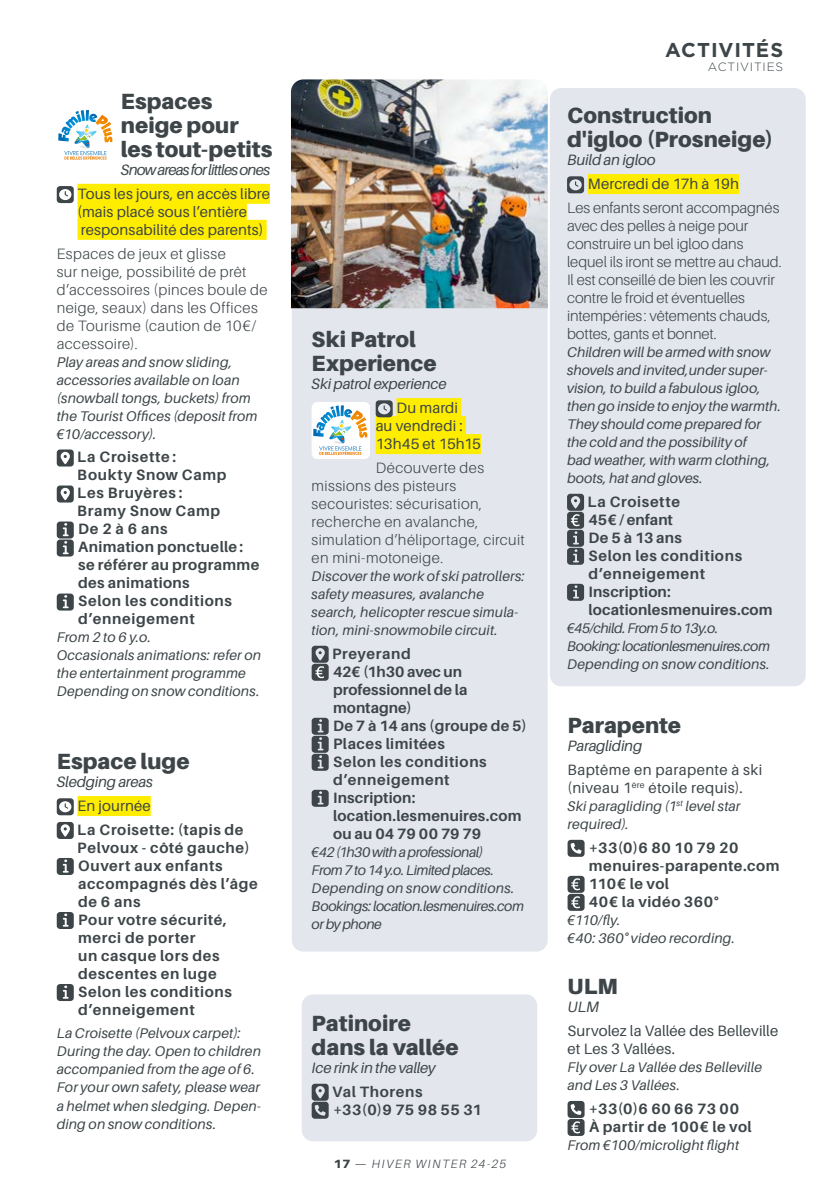
<style>
.page{position:relative;width:840px;height:1191px;background:#fff}
.page>*{position:absolute;margin:0;border:0;box-sizing:border-box;transform-origin:0 0}
.t1{font:900 22px/24px "Aileron";letter-spacing:.005em;color:#3d4548}
.t2{font:700 20px "Gotham";letter-spacing:.045em;color:#3d4548}
.t3{font:700 15px/18px "Aileron";letter-spacing:.035em;color:#3d4548}
.t4{font:300 15px/18px "Aileron";letter-spacing:.015em;color:#3d4548}
.t5{font:15px/18px "Aileron";letter-spacing:.01em;color:#3d4548}
.t6{font:300 15px/18px "Aileron";letter-spacing:-.005em;color:#3d4548}
.t7{font:700 15px/18px "Aileron";letter-spacing:.015em;color:#3d4548}
.t8{font:italic 15px "Aileron";letter-spacing:-.015em;color:#3d4548}
.t9{font:italic 15px "Aileron";letter-spacing:-.05em;color:#3d4548}
.t10{font:italic 14px/18px "Aileron";letter-spacing:.01em;color:#3d4548}
.t11{font:italic 14px/18px "Aileron";letter-spacing:-.03em;color:#3d4548}
.t12{font:italic 14px/18px "Aileron";letter-spacing:-.025em;color:#3d4548}
.t13{font:italic 300 12px "Aileron";letter-spacing:.13em;color:#3d4548}
.t14{font:300 12px "Gotham";letter-spacing:.065em;color:#3d4548}
.s1{font-weight:900;font-style:normal}
.s2{font-weight:400;font-style:normal}
</style>
<div class="page">
<div style="left:291px;top:88px;width:256px;height:863px;background:#e3e7ed;border-radius:11px"></div>
<div style="left:549px;top:88px;width:256px;height:598px;background:#e3e7ed;border-radius:11px"></div>
<img style="left:291px;top:79px;width:256px;height:229px">
<div style="left:77px;top:184px;width:193px;height:20px;background:#ffed00"></div>
<div style="left:77px;top:202px;width:170px;height:20px;background:#ffed00"></div>
<div style="left:77px;top:220px;width:189px;height:20px;background:#ffed00"></div>
<svg style="left:57px;top:186px;width:17px;height:17px"></svg>
<svg style="left:57px;top:449px;width:17px;height:17px"></svg>
<svg style="left:57px;top:485px;width:17px;height:17px"></svg>
<svg style="left:57px;top:521px;width:17px;height:35px"></svg>
<svg style="left:57px;top:593px;width:17px;height:17px"></svg>
<svg style="left:58px;top:110px;width:55px;height:50px"></svg>
<div style="left:396px;top:398px;width:65px;height:20px;background:#ffed00"></div>
<div style="left:375px;top:416px;width:91px;height:20px;background:#ffed00"></div>
<div style="left:375px;top:434px;width:105px;height:20px;background:#ffed00"></div>
<svg style="left:311px;top:646px;width:17px;height:35px"></svg>
<svg style="left:311px;top:718px;width:17px;height:53px"></svg>
<svg style="left:311px;top:790px;width:17px;height:17px"></svg>
<div style="left:77px;top:796px;width:74px;height:20px;background:#ffed00"></div>
<svg style="left:57px;top:798px;width:17px;height:17px"></svg>
<svg style="left:57px;top:822px;width:17px;height:17px"></svg>
<svg style="left:57px;top:858px;width:17px;height:17px"></svg>
<svg style="left:57px;top:912px;width:17px;height:17px"></svg>
<svg style="left:57px;top:984px;width:17px;height:17px"></svg>
<svg style="left:567px;top:840px;width:17px;height:17px"></svg>
<svg style="left:567px;top:876px;width:17px;height:35px"></svg>
<svg style="left:567px;top:1101px;width:17px;height:35px"></svg>
<svg style="left:312px;top:400px;width:80px;height:59px"></svg>
<div style="left:301px;top:994px;width:236px;height:147px;background:#e3e7ed;border-radius:11px"></div>
<svg style="left:311px;top:1083px;width:17px;height:35px"></svg>
<div style="left:587px;top:174px;width:151px;height:20px;background:#ffed00"></div>
<svg style="left:567px;top:176px;width:16px;height:17px"></svg>
<svg style="left:567px;top:494px;width:16px;height:71px"></svg>
<svg style="left:567px;top:584px;width:16px;height:17px"></svg>
<h1 class="t1" style="left:121px;top:89px;width:153px">Espaces neige pour les tout-petits</h1>
<p class="t9" style="left:121px;top:162px;width:151px">Snow areas for littles ones</p>
<p class="t5" style="left:77px;top:185px;width:194px">Tous les jours, en accès libre (mais placé sous l’entière responsabilité des parents)</p>
<p class="t4" style="left:57px;top:244px;width:212px">Espaces de jeux et glisse<br>sur neige, possibilité de prêt d’accessoires (pinces boule de neige, seaux) dans les Offices de Tourisme (caution de 10€/ accessoire).</p>
<p class="t10" style="left:57px;top:353px;width:202px">Play areas and snow sliding, accessories available on loan (snowball tongs, buckets) from the Tourist Offices (deposit from €10/accessory).</p>
<p class="t3" style="left:77px;top:448px;width:183px">La Croisette :<br>Boukty Snow Camp<br>Les Bruyères :<br>Bramy Snow Camp<br>De 2 à 6 ans<br>Animation ponctuelle : se référer au programme des animations<br>Selon les conditions d’enneigement</p>
<p class="t10" style="left:57px;top:628px;width:206px">From 2 to 6 y.o.<br>Occasionals animations: refer on the entertainment programme<br>Depending on snow conditions.</p>
<h1 class="t1" style="left:57px;top:749px;width:134px">Espace luge</h1>
<p class="t8" style="left:57px;top:774px;width:98px">Sledging areas</p>
<p class="t5" style="left:77px;top:797px;width:75px">En journée</p>
<p class="t3" style="left:77px;top:820px;width:182px">La Croisette: (tapis de<br>Pelvoux - côté gauche)<br>Ouvert aux enfants accompagnés dès l’âge de 6 ans<br>Pour votre sécurité, merci de porter<br>un casque lors des descentes en luge<br>Selon les conditions d’enneigement</p>
<p class="t10" style="left:57px;top:1024px;width:206px">La Croisette (Pelvoux carpet):<br>During the day. Open to children accompanied from the age of 6.<br>For your own safety, please wear a helmet when sledging. Depen&shy;ding on snow conditions.</p>
<h1 class="t1" style="left:311px;top:327px;width:126px">Ski Patrol<br>Experience</h1>
<p class="t8" style="left:311px;top:376px;width:136px">Ski patrol experience</p>
<p class="t5" style="left:375px;top:399px;width:107px;text-indent:21px">Du mardi<br>au vendredi :<br>13h45 et 15h15</p>
<p class="t4" style="left:311px;top:459px;width:214px;text-indent:64px">Découverte des missions des pisteurs secouristes: sécurisation, recherche en avalanche, simulation d’héliportage, circuit en mini-motoneige.</p>
<p class="t10" style="left:311px;top:567px;width:214px">Discover the work of ski patrollers: safety measures, avalanche search, helicopter rescue simula&shy;tion, mini-snowmobile circuit.</p>
<p class="t7" style="left:332px;top:644px;width:196px">Preyerand<br>42€ (1h30 avec un professionnel de la montagne)<br>De 7 à 14 ans (groupe de 5)<br>Places limitées<br>Selon les conditions d’enneigement<br>Inscription: location.lesmenuires.com ou au 04 79 00 79 79</p>
<p class="t11" style="left:311px;top:843px;width:214px">€42 (1h30 with a professional)<br>From 7 to 14 y.o. Limited places.<br>Depending on snow conditions.<br>Bookings: location.lesmenuires.com or by phone</p>
<h1 class="t1" style="left:311px;top:1011px;width:148px">Patinoire dans la vallée</h1>
<p class="t8" style="left:311px;top:1059px;width:125px">Ice rink in the valley</p>
<p class="t3" style="left:332px;top:1082px;width:151px">Val Thorens +33(0)9 75 98 55 31</p>
<p class="t13" style="left:333px;top:1157px;width:174px"><span class="s1">17</span> <span class="s2">—</span> HIVER WINTER 24-25</p>
<h2 class="t2" style="left:664px;top:36px;width:119px">ACTIVITÉS</h2>
<p class="t14" style="left:707px;top:59px;width:77px">ACTIVITIES</p>
<h1 class="t1" style="left:566px;top:104px;width:208px">Construction d'igloo (Prosneige)</h1>
<p class="t8" style="left:566px;top:152px;width:90px">Build an igloo</p>
<p class="t5" style="left:587px;top:175px;width:152px">Mercredi de 17h à 19h</p>
<p class="t6" style="left:566px;top:199px;width:216px">Les enfants seront accompagnés avec des pelles à neige pour construire un bel igloo dans lequel ils iront se mettre au chaud.<br>Il est conseillé de bien les couvrir contre le froid et éventuelles intempéries: vêtements chauds, bottes, gants et bonnet.</p>
<p class="t10" style="left:566px;top:343px;width:215px">Children will be armed with snow shovels and invited,under super&shy;vision, to build a fabulous igloo, then go inside to enjoy the warmth.<br>They should come prepared for the cold and the possibility of<br>bad weather, with warm clothing, boots, hat and gloves.</p>
<p class="t3" style="left:587px;top:492px;width:186px">La Croisette<br>45€ / enfant<br>De 5 à 13 ans<br>Selon les conditions d’enneigement<br>Inscription: locationlesmenuires.com</p>
<p class="t12" style="left:566px;top:619px;width:204px">€45/child. From 5 to 13y.o.<br>Booking: locationlesmenuires.com<br>Depending on snow conditions.</p>
<h1 class="t1" style="left:567px;top:713px;width:115px">Parapente</h1>
<p class="t8" style="left:567px;top:737px;width:76px">Paragliding</p>
<p class="t5" style="left:567px;top:761px;width:196px">Baptême en parapente à ski (niveau 1<sup>ère</sup> étoile requis).</p>
<p class="t10" style="left:567px;top:797px;width:174px">Ski paragliding (1<sup>st</sup> level star required).</p>
<p class="t3" style="left:588px;top:838px;width:192px">+33(0)6 80 10 79 20 menuires-parapente.com<br>110€ le vol<br>40€ la vidéo 360°</p>
<p class="t10" style="left:567px;top:911px;width:169px">€110/fly.<br>€40: 360° video recording.</p>
<h1 class="t1" style="left:567px;top:974px;width:52px">ULM</h1>
<p class="t8" style="left:567px;top:999px;width:33px">ULM</p>
<p class="t5" style="left:567px;top:1022px;width:212px">Survolez la Vallée des Belleville et Les 3 Vallées.</p>
<p class="t10" style="left:567px;top:1058px;width:196px">Fly over La Vallée des Belleville and Les 3 Vallées.</p>
<p class="t3" style="left:588px;top:1099px;width:164px">+33(0)6 60 66 73 00<br>À partir de 100€ le vol</p>
<p class="t10" style="left:567px;top:1136px;width:173px">From €100/microlight flight</p>
</div>
